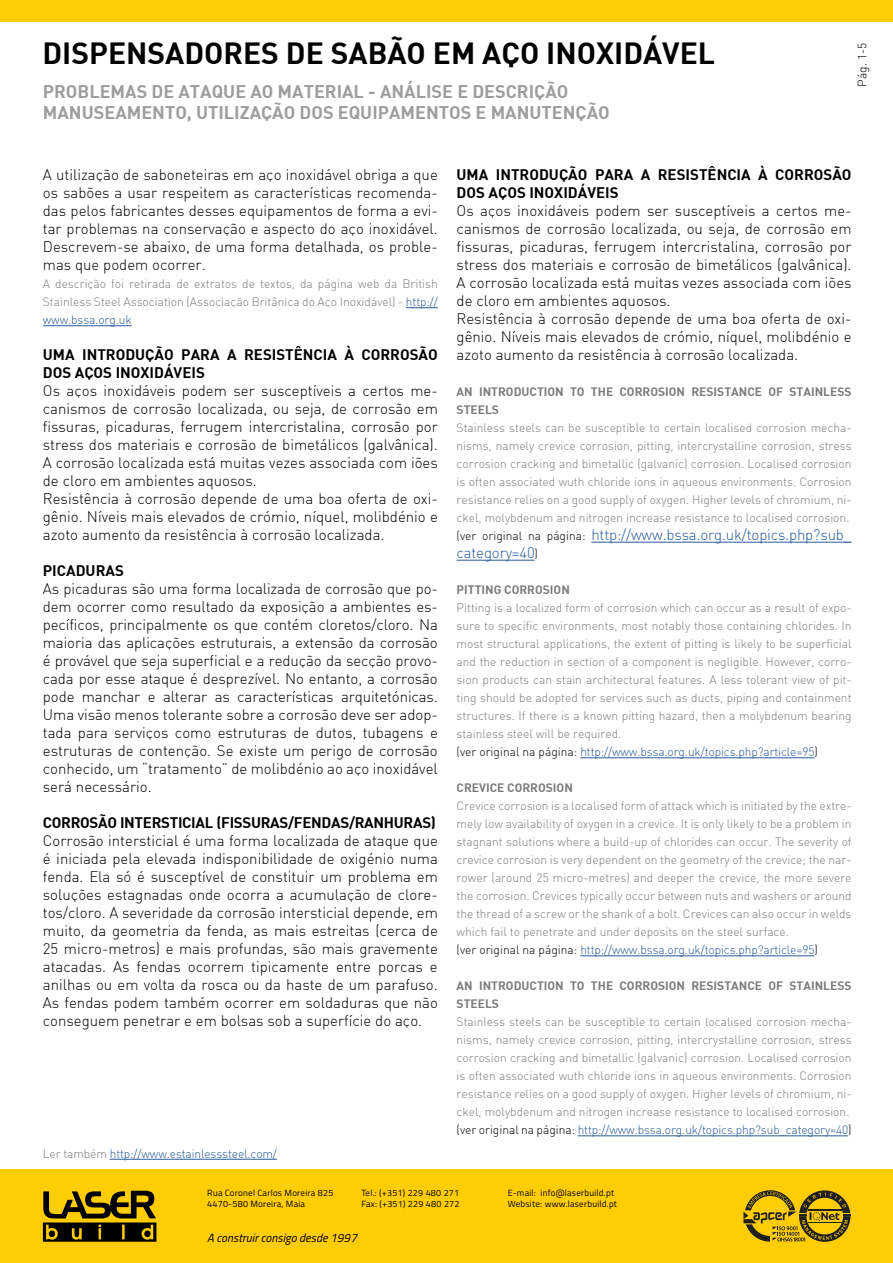
<style>
.page{position:relative;width:893px;height:1263px;background:#fff}
.page>*{position:absolute;margin:0;border:0;box-sizing:border-box;transform-origin:0 0}
.t1{font:700 30px "DI Nbek";color:#000}
.t2{font:700 18px/21.6px "DI Nbek";color:#9d9d9c}
.t3{font:300 15px/18px "DI Nbek";color:#000;text-align:justify}
.t4{font:700 15px/18px "DI Nbek";color:#000}
.t5{font:300 15px/18px "DI Nbek";letter-spacing:-.01em;color:#275b9b}
.t6{font:700 15px "DI Nbek";letter-spacing:-.02em;color:#000}
.t7{font:300 12px/18px "DI Nbek";color:#7c7b7b}
.t8{font:700 12px/18px "DI Nbek";color:#7c7b7b}
.t9{font:300 12px "DI Nbek";letter-spacing:-.01em;color:#275b9b}
.t10{font:italic 12px "Titillium";color:#000}
.t11{font:300 12px "DI Nbek";color:#000}
.t12{font:9px/10.8px "Titillium";letter-spacing:.025em;color:#000}
.s1{color:#275b9b}
.s2{color:#7c7b7b}
.s3{font-size:12px;color:#000}
.s4{color:#000}
</style>
<div class="page">
<div style="left:0;top:0;width:893px;height:21px;background:#ffcd02"></div>
<div style="left:1px;top:1169px;width:892px;height:94px;background:#ffcd02"></div>
<svg style="left:43px;top:1191px;width:113px;height:51px"></svg>
<svg style="left:743px;top:1190px;width:107px;height:52px"></svg>
<hr style="left:406px;top:307px;width:32px;height:1px;background:#275b9b">
<hr style="left:43px;top:325px;width:89px;height:1px;background:#275b9b">
<hr style="left:591px;top:542px;width:261px;height:1px;background:#275b9b">
<hr style="left:457px;top:560px;width:78px;height:1px;background:#275b9b">
<hr style="left:580px;top:757px;width:234px;height:1px;background:#275b9b">
<hr style="left:580px;top:955px;width:234px;height:1px;background:#275b9b">
<hr style="left:578px;top:1135px;width:270px;height:1px;background:#275b9b">
<hr style="left:110px;top:1159px;width:167px;height:1px;background:#275b9b">
<h1 class="t1" style="left:43px;top:33px;width:674px">DISPENSADORES DE SABÃO EM AÇO INOXIDÁVEL</h1>
<p class="t11" style="left:855px;top:87px;width:46px;rotate:-90deg">Pág. 1-5</p>
<p class="t2" style="left:43px;top:79px;width:568px">PROBLEMAS DE ATAQUE AO MATERIAL - ANÁLISE E DESCRIÇÃO<br>MANUSEAMENTO, UTILIZAÇÃO DOS EQUIPAMENTOS E MANUTENÇÃO</p>
<p class="t3" style="left:43px;top:165px;width:396px">A utilização de saboneteiras em aço inoxidável obriga a que os sabões a usar respeitem as características recomenda&shy;das pelos fabricantes desses equipamentos de forma a evi&shy;tar problemas na conservação e aspecto do aço inoxidável.<br>Descrevem-se abaixo, de uma forma detalhada, os proble&shy;mas que podem ocorrer.</p>
<p class="t7" style="left:43px;top:275px;width:396px;text-align:justify">A descrição foi retirada de extratos de textos, da página web da British Stainless Steel Association (Associação Britânica do Aço Inoxidável) - <span class="s1">http:// www.bssa.org.uk</span></p>
<p class="t4" style="left:43px;top:345px;width:396px">UMA INTRODUÇÃO PARA A RESISTÊNCIA À CORROSÃO<br>DOS AÇOS INOXIDÁVEIS</p>
<p class="t3" style="left:43px;top:381px;width:396px;text-align:left">Os aços inoxidáveis podem ser susceptíveis a certos me&shy;canismos de corrosão localizada, ou seja, de corrosão em fissuras, picaduras, ferrugem intercristalina, corrosão por stress dos materiais e corrosão de bimetálicos (galvânica).<br>A corrosão localizada está muitas vezes associada com iões de cloro em ambientes aquosos.<br>Resistência à corrosão depende de uma boa oferta de oxi&shy;gênio. Níveis mais elevados de crómio, níquel, molibdénio e azoto aumento da resistência à corrosão localizada.</p>
<p class="t4" style="left:43px;top:561px;width:83px">PICADURAS</p>
<p class="t3" style="left:43px;top:579px;width:396px">As picaduras são uma forma localizada de corrosão que po&shy;dem ocorrer como resultado da exposição a ambientes es&shy;pecíficos, principalmente os que contém cloretos/cloro. Na maioria das aplicações estruturais, a extensão da corrosão é provável que seja superficial e a redução da secção provo&shy;cada por esse ataque é desprezível. No entanto, a corrosão pode manchar e alterar as características arquitetónicas.<br>Uma visão menos tolerante sobre a corrosão deve ser adop&shy;tada para serviços como estruturas de dutos, tubagens e estruturas de contenção. Se existe um perigo de corrosão conhecido, um “tratamento” de molibdénio ao aço inoxidável será necessário.</p>
<p class="t6" style="left:43px;top:813px;width:395px">CORROSÃO INTERSTICIAL (FISSURAS/FENDAS/RANHURAS)</p>
<p class="t3" style="left:43px;top:831px;width:396px">Corrosão intersticial é uma forma localizada de ataque que é iniciada pela elevada indisponibilidade de oxigénio numa fenda. Ela só é susceptível de constituir um problema em soluções estagnadas onde ocorra a acumulação de clore&shy;tos/cloro. A severidade da corrosão intersticial depende, em muito, da geometria da fenda, as mais estreitas (cerca de 25 micro-metros) e mais profundas, são mais gravemente atacadas. As fendas ocorrem tipicamente entre porcas e anilhas ou em volta da rosca ou da haste de um parafuso.<br>As fendas podem também ocorrer em soldaduras que não conseguem penetrar e em bolsas sob a superfície do aço.</p>
<p class="t9" style="left:43px;top:1146px;width:236px"><span class="s2">Ler também</span> http://www.estainlesssteel.com/</p>
<p class="t4" style="left:457px;top:165px;width:396px">UMA INTRODUÇÃO PARA A RESISTÊNCIA À CORROSÃO<br>DOS AÇOS INOXIDÁVEIS</p>
<p class="t3" style="left:457px;top:201px;width:396px;text-align:left">Os aços inoxidáveis podem ser susceptíveis a certos me&shy;canismos de corrosão localizada, ou seja, de corrosão em fissuras, picaduras, ferrugem intercristalina, corrosão por stress dos materiais e corrosão de bimetálicos (galvânica).<br>A corrosão localizada está muitas vezes associada com iões de cloro em ambientes aquosos.<br>Resistência à corrosão depende de uma boa oferta de oxi&shy;gênio. Níveis mais elevados de crómio, níquel, molibdénio e azoto aumento da resistência à corrosão localizada.</p>
<p class="t8" style="left:457px;top:382px;width:396px">AN INTRODUCTION TO THE CORROSION RESISTANCE OF STAINLESS<br>STEELS</p>
<p class="t7" style="left:457px;top:419px;width:396px;text-align:justify">Stainless steels can be susceptible to certain localised corrosion mecha&shy;nisms, namely crevice corrosion, pitting, intercrystalline corrosion, stress corrosion cracking and bimetallic (galvanic) corrosion. Localised corrosion is often associated wuth chloride ions in aqueous environments. Corrosion resistance relies on a good supply of oxygen. Higher levels of chromium, ni&shy;ckel, molybdenum and nitrogen increase resistance to localised corrosion.</p>
<p class="t5" style="left:457px;top:525px;width:396px"><span class="s3">(ver original na página:</span> http://www.bssa.org.uk/topics.php?sub_ category=40<span class="s3">)</span></p>
<p class="t8" style="left:457px;top:580px;width:115px">PITTING CORROSION</p>
<p class="t7" style="left:457px;top:599px;width:396px">Pitting is a localized form of corrosion which can occur as a result of expo&shy;sure to specific environments, most notably those containing chlorides. In most structural applications, the extent of pitting is likely to be superficial and the reduction in section of a component is negligible. However, corro&shy;sion products can stain architectural features. A less tolerant view of pit&shy;ting should be adopted for services such as ducts, piping and containment structures. If there is a known pitting hazard, then a molybdenum bearing stainless steel will be required.<br><span class="s4">(ver original na página:</span> <span class="s1">http://www.bssa.org.uk/topics.php?article=95</span><span class="s4">)</span></p>
<p class="t8" style="left:457px;top:778px;width:118px">CREVICE CORROSION</p>
<p class="t7" style="left:457px;top:797px;width:396px">Crevice corrosion is a localised form of attack which is initiated by the extre&shy;mely low availability of oxygen in a crevice. It is only likely to be a problem in stagnant solutions where a build-up of chlorides can occur. The severity of crevice corrosion is very dependent on the geometry of the crevice; the nar&shy;rower (around 25 micro-metres) and deeper the crevice, the more severe the corrosion. Crevices typically occur between nuts and washers or around the thread of a screw or the shank of a bolt. Crevices can also occur in welds which fail to penetrate and under deposits on the steel surface.<br><span class="s4">(ver original na página:</span> <span class="s1">http://www.bssa.org.uk/topics.php?article=95</span><span class="s4">)</span></p>
<p class="t8" style="left:457px;top:976px;width:396px">AN INTRODUCTION TO THE CORROSION RESISTANCE OF STAINLESS<br>STEELS</p>
<p class="t7" style="left:457px;top:1013px;width:396px">Stainless steels can be susceptible to certain localised corrosion mecha&shy;nisms, namely crevice corrosion, pitting, intercrystalline corrosion, stress corrosion cracking and bimetallic (galvanic) corrosion. Localised corrosion is often associated wuth chloride ions in aqueous environments. Corrosion resistance relies on a good supply of oxygen. Higher levels of chromium, ni&shy;ckel, molybdenum and nitrogen increase resistance to localised corrosion. <span class="s4">(ver original na página:</span> <span class="s1">http://www.bssa.org.uk/topics.php?sub_category=40</span><span class="s4">)</span></p>
<p class="t12" style="left:207px;top:1187px;width:128px">Rua Coronel Carlos Moreira 825<br>4470-580 Moreira, Maia</p>
<p class="t12" style="left:361px;top:1187px;width:100px">Tel.: (+351) 229 480 271<br>Fax: (+351) 229 480 272</p>
<p class="t12" style="left:508px;top:1187px;width:111px">E-mail: info@laserbuild.pt<br>Website: www.laserbuild.pt</p>
<p class="t10" style="left:207px;top:1229px;width:151px">A construir consigo desde 1997</p>
</div>
